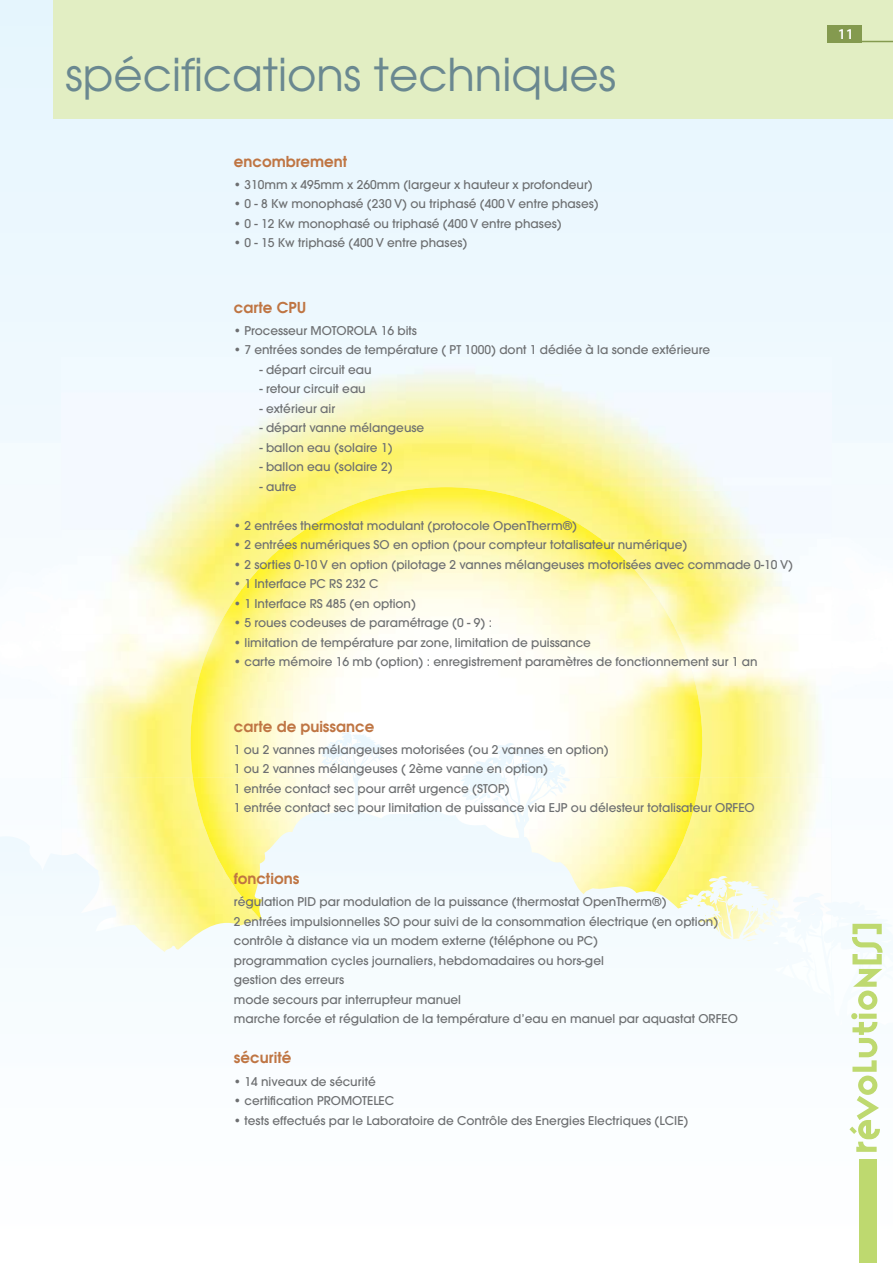
<style>
.page{position:relative;width:893px;height:1263px;background:#fff}
.page>*{position:absolute;margin:0;border:0;box-sizing:border-box;transform-origin:0 0}
.t1{font:45px "Avant Garde";color:#6a8890}
.t2{font:600 15px "Avant Garde";color:#bf7543}
.t3{font:600 15px "Myriad Pro";color:#fff}
.t4{font:500 12px/19.5px "Avant Garde";color:#6d6f71}
</style>
<div class="page">
<div style="left:0;top:0;width:893px;height:444px;background:#ecf8fe"></div>
<img style="left:61px;top:358px;width:771px;height:86px">
<img style="left:74px;top:635px;width:116px;height:97px">
<img style="left:702px;top:635px;width:117px;height:97px">
<img style="left:61px;top:444px;width:205px;height:191px">
<img style="left:266px;top:444px;width:154px;height:94px">
<img style="left:420px;top:444px;width:412px;height:47px">
<img style="left:600px;top:491px;width:232px;height:48px">
<img style="left:651px;top:539px;width:130px;height:47px">
<img style="left:292px;top:487px;width:308px;height:245px">
<img style="left:241px;top:538px;width:52px;height:194px">
<img style="left:600px;top:538px;width:51px;height:194px">
<img style="left:190px;top:589px;width:52px;height:143px">
<img style="left:651px;top:589px;width:51px;height:143px">
<svg style="left:0;top:732px;width:893px;height:428px"></svg>
<svg style="left:849px;top:924px;width:33px;height:228px"></svg>
<div style="left:859px;top:1160px;width:18px;height:103px;background:#bed96f"></div>
<div style="left:54px;top:0;width:839px;height:118px;background:#e2eec3"></div>
<div style="left:828px;top:25px;width:34px;height:17px;background:#849a4f"></div>
<hr style="left:862px;top:41px;width:31px;height:1px;background:#849a4f">
<h1 class="t1" style="left:65px;top:46px;width:552px">spécifications techniques</h1>
<p class="t2" style="left:234px;top:151px;width:115px">encombrement</p>
<p class="t4" style="left:234px;top:175px;width:360px">• 310mm x 495mm x 260mm (largeur x hauteur x profondeur)</p>
<p class="t4" style="left:234px;top:194px;width:366px">• 0 - 8 Kw monophasé (230 V) ou triphasé (400 V entre phases)</p>
<p class="t4" style="left:234px;top:214px;width:329px">• 0 - 12 Kw monophasé ou triphasé (400 V entre phases)</p>
<p class="t4" style="left:234px;top:233px;width:235px">• 0 - 15 Kw triphasé (400 V entre phases)</p>
<p class="t2" style="left:234px;top:297px;width:74px">carte CPU</p>
<p class="t4" style="left:234px;top:321px;width:185px">• Processeur MOTOROLA 16 bits</p>
<p class="t4" style="left:234px;top:340px;width:478px">• 7 entrées sondes de température ( PT 1000) dont 1 dédiée à la sonde extérieure</p>
<p class="t4" style="left:259px;top:360px;width:114px">- départ circuit eau</p>
<p class="t4" style="left:259px;top:379px;width:108px">- retour circuit eau</p>
<p class="t4" style="left:259px;top:399px;width:77px">- extérieur air</p>
<p class="t4" style="left:259px;top:418px;width:166px">- départ vanne mélangeuse</p>
<p class="t4" style="left:259px;top:438px;width:135px">- ballon eau (solaire 1)</p>
<p class="t4" style="left:259px;top:457px;width:135px">- ballon eau (solaire 2)</p>
<p class="t4" style="left:259px;top:477px;width:39px">- autre</p>
<p class="t4" style="left:234px;top:516px;width:345px">• 2 entrées thermostat modulant (protocole OpenTherm®)</p>
<p class="t4" style="left:234px;top:535px;width:455px">• 2 entrées numériques SO en option (pour compteur totalisateur numérique)</p>
<p class="t4" style="left:234px;top:555px;width:561px">• 2 sorties 0-10 V en option (pilotage 2 vannes mélangeuses motorisées avec commade 0-10 V)</p>
<p class="t4" style="left:234px;top:574px;width:146px">• 1 Interface PC RS 232 C</p>
<p class="t4" style="left:234px;top:594px;width:184px">• 1 Interface RS 485 (en option)</p>
<p class="t4" style="left:234px;top:613px;width:260px">• 5 roues codeuses de paramétrage (0 - 9) :</p>
<p class="t4" style="left:234px;top:633px;width:359px">• limitation de température par zone, limitation de puissance</p>
<p class="t4" style="left:234px;top:652px;width:525px">• carte mémoire 16 mb (option) : enregistrement paramètres de fonctionnement sur 1 an</p>
<p class="t2" style="left:234px;top:716px;width:142px">carte de puissance</p>
<p class="t4" style="left:234px;top:740px;width:522px">1 ou 2 vannes mélangeuses motorisées (ou 2 vannes en option)<br>1 ou 2 vannes mélangeuses ( 2ème vanne en option)<br>1 entrée contact sec pour arrêt urgence (STOP)<br>1 entrée contact sec pour limitation de puissance via EJP ou délesteur totalisateur ORFEO</p>
<p class="t2" style="left:234px;top:868px;width:67px">fonctions</p>
<p class="t4" style="left:234px;top:892px;width:505px">régulation PID par modulation de la puissance (thermostat OpenTherm®)<br>2 entrées impulsionnelles SO pour suivi de la consommation électrique (en option) contrôle à distance via un modem externe (téléphone ou PC)<br>programmation cycles journaliers, hebdomadaires ou hors-gel<br>gestion des erreurs<br>mode secours par interrupteur manuel<br>marche forcée et régulation de la température d’eau en manuel par aquastat ORFEO</p>
<p class="t2" style="left:234px;top:1048px;width:59px">sécurité</p>
<p class="t4" style="left:234px;top:1072px;width:143px">• 14 niveaux de sécurité</p>
<p class="t4" style="left:234px;top:1091px;width:162px">• certification PROMOTELEC</p>
<p class="t4" style="left:234px;top:1111px;width:456px">• tests effectués par le Laboratoire de Contrôle des Energies Electriques (LCIE)</p>
<p class="t3" style="left:838px;top:24px;width:18px">11</p>
</div>
